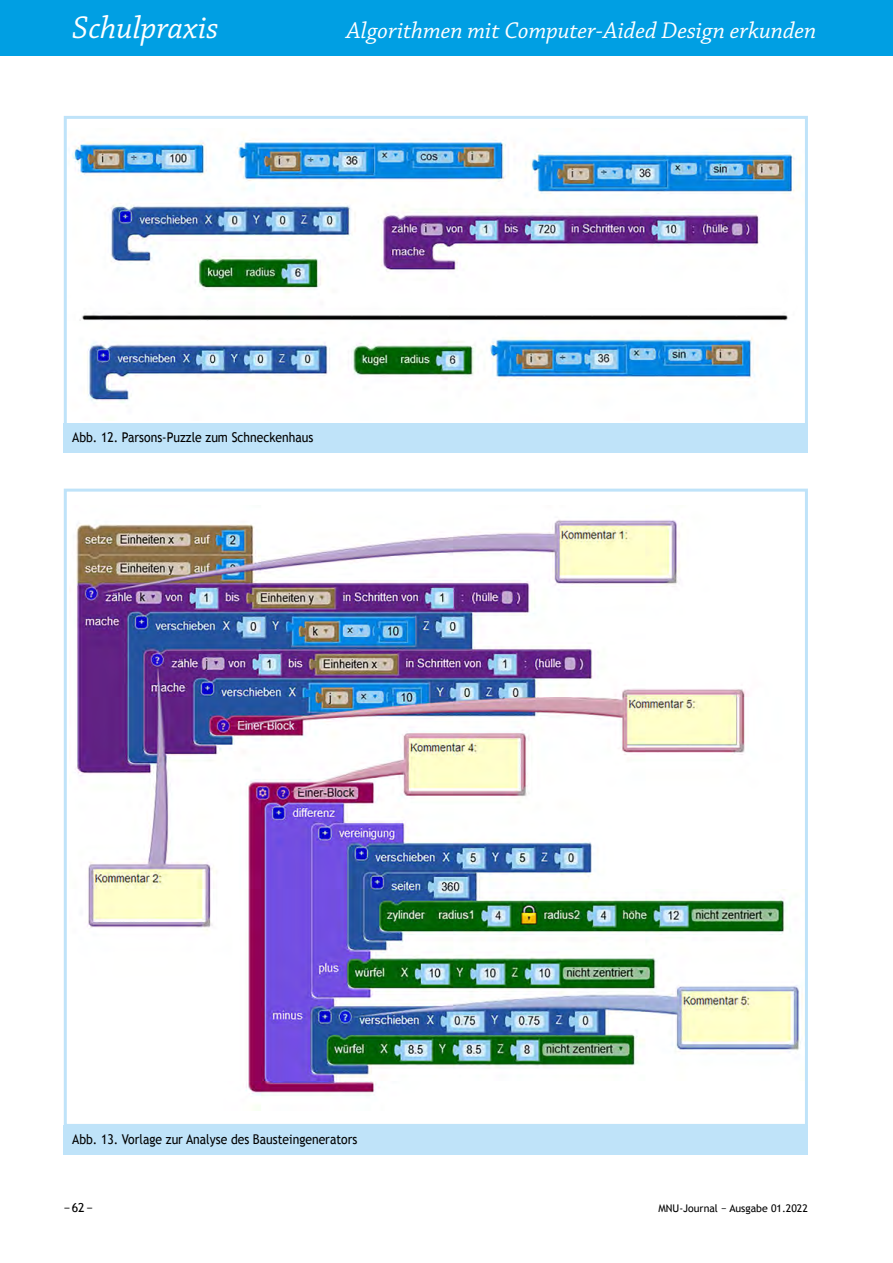
<style>
.page{position:relative;width:893px;height:1263px;background:#fff}
.page>*{position:absolute;margin:0;border:0;box-sizing:border-box;transform-origin:0 0}
.t1{font:italic 33px "Chaparral Pro";color:#fff}
.t2{font:italic 24px "Chaparral Pro";color:#fff}
.t3{font:13.5px "Trebuchet MS";color:#000;scale:.9 1}
.t4{font:12.3px "Trebuchet MS";color:#000}
.t5{font:10.5px "Trebuchet MS";color:#000}
</style>
<div class="page">
<div style="left:0;top:0;width:893px;height:55px;background:#009fe3"></div>
<div style="left:64px;top:1126px;width:744px;height:29px;background:#bfe3f9"></div>
<img style="left:69px;top:520px;width:734px;height:591px">
<div style="left:64px;top:489px;width:744px;height:638px;border:3px solid #bfe3f9"></div>
<div style="left:64px;top:424px;width:744px;height:29px;background:#bfe3f9"></div>
<img style="left:68px;top:139px;width:732px;height:264px">
<div style="left:64px;top:116px;width:744px;height:311px;border:3px solid #bfe3f9"></div>
<h1 class="t1" style="left:72px;top:10px;width:148px">Schulpraxis</h1>
<h2 class="t2" style="left:346px;top:18px;width:472px">Algorithmen mit Computer-Aided Design erkunden</h2>
<p class="t3" style="left:72px;top:429px;width:269px">Abb. 12. Parsons-Puzzle zum Schneckenhaus</p>
<p class="t3" style="left:72px;top:1132px;width:318px">Abb. 13. Vorlage zur Analyse des Bausteingenerators</p>
<p class="t4" style="left:64px;top:1200px;width:31px">−62−</p>
<p class="t5" style="left:658px;top:1202px;width:151px">MNU-Journal − Ausgabe 01.2022</p>
</div>
